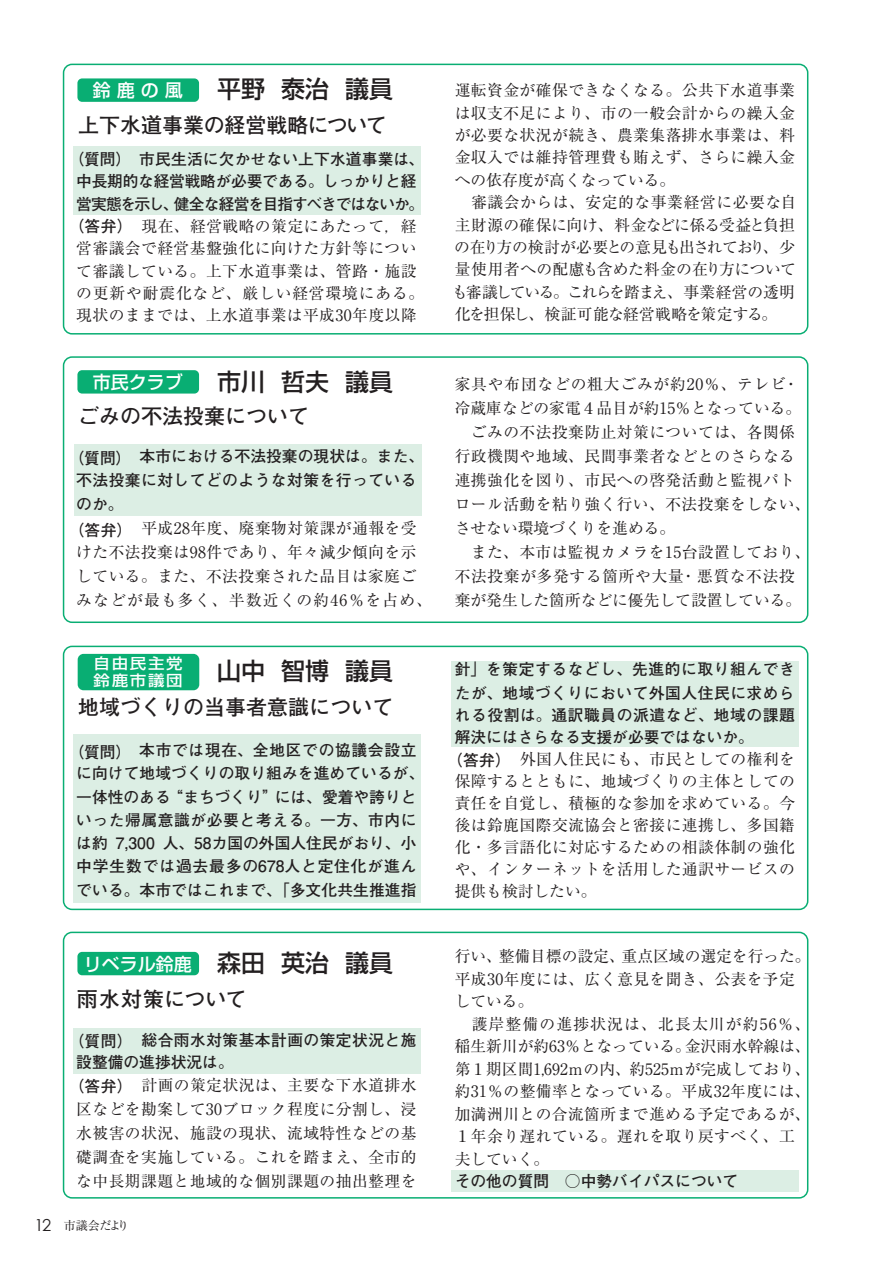
<style>
.page{position:relative;width:893px;height:1263px;background:#fff}
.page>*{position:absolute;margin:0;border:0;box-sizing:border-box;transform-origin:0 0}
.t1{font:500 24px "Shin Go Pro";color:#231f20}
.t2{font:700 21px "Futo Go B101 Pro";color:#231f20}
.t3{font:500 18px "Shin Go Pro";color:#fff}
.t4{font:15.75px/22.4px "Ryumin Pro";letter-spacing:.03em;color:#231f20}
.t5{font:700 15.75px/23.2px "Futo Go B101 Pro";letter-spacing:.005em;color:#231f20;text-align:center}
.t6{font:700 15.75px "Futo Go B101 Pro";letter-spacing:.03em;color:#231f20}
.t7{font:700 15.75px "Futo Go B101 Pro";color:#231f20}
.t8{font:15.75px "Ryumin Pro";letter-spacing:.075em;color:#231f20}
.t9{font:15.75px "Ryumin Pro";color:#231f20}
.t10{font:500 14.85px/16.5px "Shin Go Pro";letter-spacing:.1em;color:#fff;scale:1.11 1}
.t11{font:12px "Ryumin Pro";letter-spacing:-.045em;color:#231f20}
.s1{font-family:"Futo Go B101 Pro";font-weight:700}
.s2{font-family:"Century Gothic";font-size:16.5px}
</style>
<div class="page">
<div style="left:77px;top:78px;width:122px;height:24px;background:#09ae73;border-radius:5px"></div>
<div style="left:78px;top:654px;width:121px;height:36px;background:#09ae73;border-radius:6px"></div>
<div style="left:451px;top:1170px;width:348px;height:22px;background:#dceee4"></div>
<div style="left:451px;top:661px;width:348px;height:86px;background:#dceee4"></div>
<div style="left:73px;top:146px;width:348px;height:68px;background:#dceee4"></div>
<div style="left:63px;top:64px;width:745px;height:271px;border:2px solid #09ae73;border-radius:9px"></div>
<div style="left:74px;top:444px;width:348px;height:72px;background:#dceee4"></div>
<div style="left:63px;top:356px;width:745px;height:267px;border:2px solid #09ae73;border-radius:9px"></div>
<div style="left:77px;top:370px;width:122px;height:24px;background:#09ae73;border-radius:5px"></div>
<div style="left:77px;top:952px;width:122px;height:23px;background:#09ae73;border-radius:5px"></div>
<div style="left:73px;top:734px;width:348px;height:169px;background:#dceee4"></div>
<div style="left:63px;top:646px;width:745px;height:264px;border:2px solid #09ae73;border-radius:9px"></div>
<div style="left:73px;top:1028px;width:348px;height:45px;background:#dceee4"></div>
<div style="left:63px;top:932px;width:745px;height:266px;border:2px solid #09ae73;border-radius:9px"></div>
<p class="t3" style="left:93px;top:76px;width:91px">鈴鹿の風</p>
<p class="t1" style="left:217px;top:69px;width:177px">平野 泰治 議員</p>
<p class="t2" style="left:78px;top:108px;width:310px">上下水道事業の経営戦略について</p>
<p class="t4" style="left:68px;top:147px;width:357px;text-align:center"><span class="s1">（質問）市民生活に欠かせない上下水道事業は、中長期的な経営戦略が必要である。しっかりと経営実態を示し、健全な経営を目指すべきではないか。（答弁）</span>現在、経営戦略の策定にあたって，経営審議会で経営基盤強化に向けた方針等について審議している。上下水道事業は、管路・施設の更新や耐震化など、厳しい経営環境にある。現状のままでは、上水道事業は平成30年度以降</p>
<p class="t3" style="left:93px;top:367px;width:92px">市民クラブ</p>
<p class="t1" style="left:217px;top:362px;width:177px">市川 哲夫 議員</p>
<p class="t2" style="left:78px;top:399px;width:233px">ごみの不法投棄について</p>
<p class="t5" style="left:68px;top:443px;width:357px">（質問）　本市における不法投棄の現状は。また、</p>
<p class="t6" style="left:76px;top:468px;width:342px">不法投棄に対してどのような対策を行っている</p>
<p class="t6" style="left:76px;top:492px;width:49px">のか。</p>
<p class="t4" style="left:68px;top:516px;width:349px"><span class="s1">（答弁）</span>平成28年度、廃棄物対策課が通報を受</p>
<p class="t4" style="left:76px;top:540px;width:342px">けた不法投棄は98件であり、年々減少傾向を示</p>
<p class="t4" style="left:76px;top:564px;width:342px">している。また、不法投棄された品目は家庭ご</p>
<p class="t8" style="left:76px;top:588px;width:357px">みなどが最も多く、半数近くの約46％を占め、</p>
<p class="t10" style="left:94px;top:654px;width:82px">自由民主党鈴鹿市議団</p>
<p class="t1" style="left:217px;top:651px;width:177px">山中 智博 議員</p>
<p class="t2" style="left:78px;top:690px;width:317px">地域づくりの当事者意識について</p>
<p class="t5" style="left:68px;top:736px;width:357px">（質問）本市では現在、全地区での協議会設立に向けて地域づくりの取り組みを進めているが、一体性のある“まちづくり”には、愛着や誇りといった帰属意識が必要と考える。一方、市内には約 7,300 人、58カ国の外国人住民がおり、小中学生数では過去最多の678人と定住化が進んでいる。本市ではこれまで、「多文化共生推進指</p>
<p class="t3" style="left:84px;top:949px;width:110px">リベラル鈴鹿</p>
<p class="t1" style="left:217px;top:943px;width:177px">森田 英治 議員</p>
<p class="t2" style="left:77px;top:983px;width:171px">雨水対策について</p>
<p class="t6" style="left:68px;top:1027px;width:350px">（質問）総合雨水対策基本計画の策定状況と施</p>
<p class="t7" style="left:76px;top:1050px;width:159px">設整備の進捗状況は。</p>
<p class="t4" style="left:68px;top:1073px;width:350px"><span class="s1">（答弁）</span>計画の策定状況は、主要な下水道排水</p>
<p class="t4" style="left:76px;top:1096px;width:342px;line-height:24px;text-align:justify">区などを勘案して30ブロック程度に分割し、浸水被害の状況、施設の現状、流域特性などの基礎調査を実施している。これを踏まえ、全市的な中長期課題と地域的な個別課題の抽出整理を</p>
<p class="t11" style="left:35px;top:1216px;width:96px"><span class="s2">12</span> 市議会だより</p>
<p class="t4" style="left:452px;top:78px;width:345px">運転資金が確保できなくなる。公共下水道事業は収支不足により、市の一般会計からの繰入金が必要な状況が続き、農業集落排水事業は、料金収入では維持管理費も賄えず、さらに繰入金への依存度が高くなっている。<br>　審議会からは、安定的な事業経営に必要な自主財源の確保に向け、料金などに係る受益と負担の在り方の検討が必要との意見も出されており、少量使用者への配慮も含めた料金の在り方についても審議している。これらを踏まえ、事業経営の透明化を担保し、検証可能な経営戦略を策定する。</p>
<p class="t4" style="left:455px;top:371px;width:357px;line-height:24px">家具や布団などの粗大ごみが約20％、テレビ・冷蔵庫などの家電４品目が約15％となっている。　ごみの不法投棄防止対策については、各関係行政機関や地域、民間事業者などとのさらなる連携強化を図り、市民への啓発活動と監視パトロール活動を粘り強く行い、不法投棄をしない、させない環境づくりを進める。<br>　また、本市は監視カメラを15台設置しており、不法投棄が多発する箇所や大量・悪質な不法投棄が発生した箇所などに優先して設置している。</p>
<p class="t6" style="left:455px;top:657px;width:342px">針」を策定するなどし、先進的に取り組んでき</p>
<p class="t6" style="left:455px;top:680px;width:342px">たが、地域づくりにおいて外国人住民に求めら</p>
<p class="t6" style="left:455px;top:702px;width:342px">れる役割は。通訳職員の派遣など、地域の課題</p>
<p class="t7" style="left:455px;top:724px;width:301px">解決にはさらなる支援が必要ではないか。</p>
<p class="t4" style="left:447px;top:746px;width:350px"><span class="s1">（答弁）</span>外国人住民にも、市民としての権利を</p>
<p class="t4" style="left:455px;top:769px;width:342px">保障するとともに、地域づくりの主体としての</p>
<p class="t4" style="left:455px;top:791px;width:342px">責任を自覚し、積極的な参加を求めている。今</p>
<p class="t4" style="left:455px;top:813px;width:342px">後は鈴鹿国際交流協会と密接に連携し、多国籍</p>
<p class="t4" style="left:455px;top:835px;width:342px">化・多言語化に対応するための相談体制の強化</p>
<p class="t4" style="left:455px;top:857px;width:342px">や、インターネットを活用した通訳サービスの</p>
<p class="t9" style="left:455px;top:879px;width:143px">提供も検討したい。</p>
<p class="t4" style="left:455px;top:944px;width:357px">行い、整備目標の設定、重点区域の選定を行った。平成30年度には、広く意見を聞き、公表を予定している。<br>　護岸整備の進捗状況は、北長太川が約56％、稲生新川が約63％となっている。金沢雨水幹線は、第１期区間1,692ｍの内、約525ｍが完成しており、約31％の整備率となっている。平成32年度には、加満洲川との合流箇所まで進める予定であるが、<br>１年余り遅れている。遅れを取り戻すべく、工夫していく。<br><span class="s1">その他の質問　○中勢バイパスについて</span></p>
</div>
